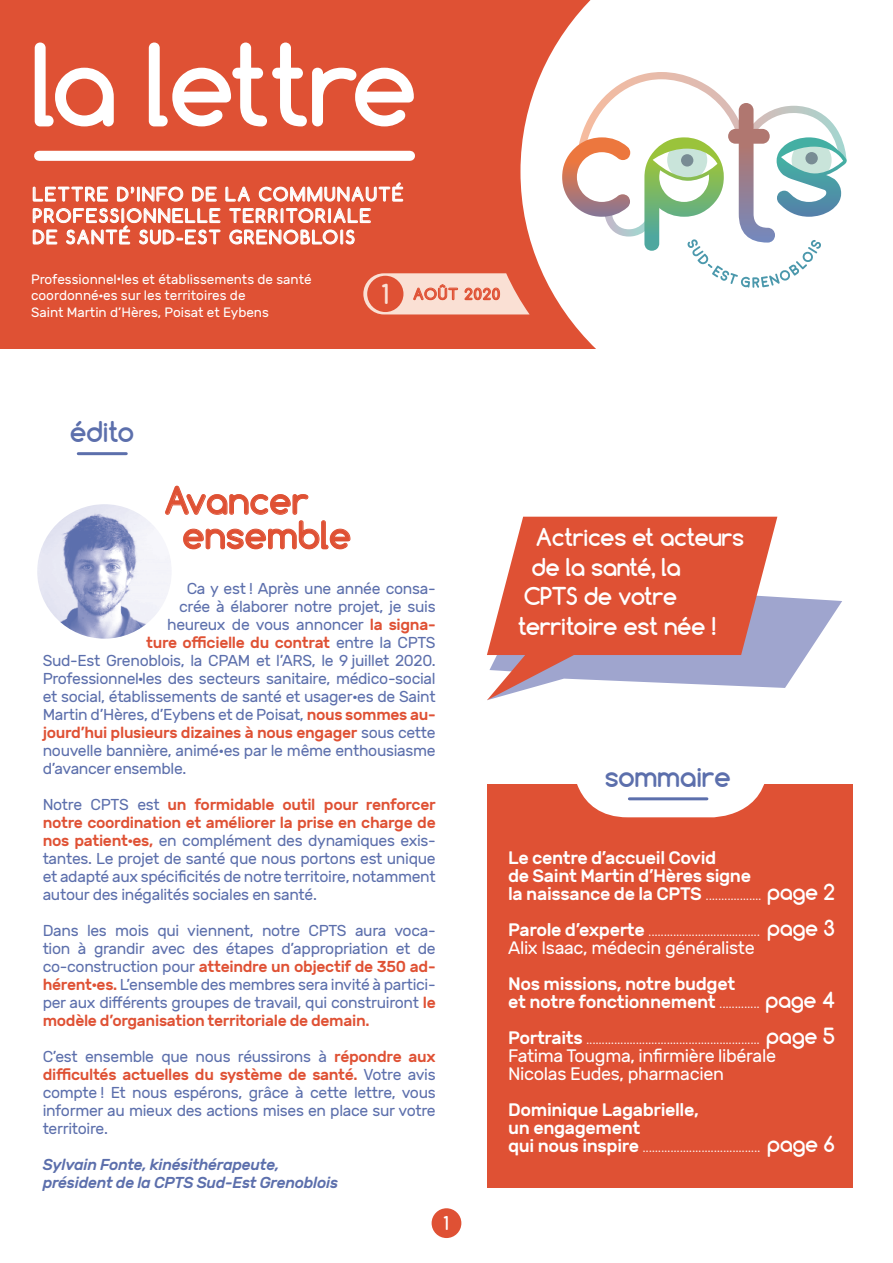
<style>
.page{position:relative;width:893px;height:1263px;background:#fff}
.page>*{position:absolute;margin:0;border:0;box-sizing:border-box;transform-origin:0 0}
.t1{font:700 107.4px "Comfortaa";letter-spacing:-.035em;color:#fff}
.t2{font:700 36px/34.5px "Comfortaa";color:#df5134}
.t3{font:700 27px "Comfortaa";letter-spacing:-.02em;color:#5c6fac}
.t4{font:700 23.25px "Comfortaa";letter-spacing:-.02em;color:#fff}
.t5{font:500 18px/18px "Rubik";letter-spacing:-.02em;color:#fff}
.t6{font:18px/18px "Rubik";letter-spacing:-.02em;color:#fff}
.t7{font:700 18px/21.5px "Comfortaa";letter-spacing:.09em;color:#fff}
.t8{font:15.75px/18px "Rubik";letter-spacing:-.02em;color:#5c6fac;text-align:justify}
.t9{font:500 15.75px "Rubik";letter-spacing:-.02em;color:#df5134}
.t10{font:italic 500 15.75px/18px "Rubik";letter-spacing:-.02em;color:#5c6fac}
.t11{font:700 14.85px "Comfortaa";letter-spacing:.07em;color:#df5134}
.t12{font:13.5px/16.2px "Rubik";color:#fff}
.t13{font:700 10.5px "Comfortaa";color:#fff}
.s1{font-size:25.95px;color:#fae0d4}
.s2{font-weight:500;color:#df5134}
.s3{font-weight:400;color:#5c6fac}
.s4{font-size:21px}
</style>
<div class="page">
<div style="left:0;top:0;width:893px;height:349px;background:#df5134"></div>
<hr style="left:78px;top:452px;width:48px;height:3px;background:#5c6fac">
<svg style="left:520px;top:0;width:373px;height:349px;background:#fbebe8"></svg>
<div style="left:487px;top:784px;width:366px;height:404px;background:#df5134"></div>
<svg style="left:562px;top:72px;width:285px;height:216px;background:#e4e7e2"></svg>
<div style="left:39px;top:151px;width:371px;height:10px;background:#fff"></div>
<svg style="left:33px;top:187px;width:75px;height:14px"></svg>
<svg style="left:117px;top:187px;width:66px;height:14px"></svg>
<svg style="left:192px;top:187px;width:24px;height:14px"></svg>
<svg style="left:226px;top:187px;width:24px;height:15px"></svg>
<svg style="left:259px;top:183px;width:144px;height:19px"></svg>
<svg style="left:230px;top:208px;width:141px;height:15px"></svg>
<svg style="left:33px;top:208px;width:187px;height:37px"></svg>
<svg style="left:230px;top:230px;width:124px;height:14px"></svg>
<svg style="left:363px;top:273px;width:167px;height:41px"></svg>
<img style="left:37px;top:504px;width:135px;height:135px;border-radius:67px">
<div style="left:573px;top:699px;width:195px;height:118px;background:#fff;border-radius:55px"></div>
<hr style="left:629px;top:797px;width:78px;height:3px;background:#5c6fac">
<svg style="left:165px;top:486px;width:185px;height:63px"></svg>
<svg style="left:777px;top:597px;width:65px;height:91px"></svg>
<svg style="left:487px;top:517px;width:290px;height:183px;background:#d9796c"></svg>
<div style="left:432px;top:1208px;width:29px;height:30px;background:#df5134;border-radius:50%"></div>
<h1 class="t1" style="left:31px;top:17px;width:388px">la lettre</h1>
<p class="t7" style="left:33px;top:183px;width:372px">LETTRE D’INFO DE LA COMMUNAUTÉ<br>PROFESSIONNELLE TERRITORIALE<br>DE SANTÉ SUD-EST GRENOBLOIS</p>
<p class="t11" style="left:382px;top:285px;width:120px"><span class="s1">1</span> AOÛT 2020</p>
<p class="t12" style="left:31px;top:272px;width:282px">Professionnel·les et établissements de santé coordonné·es sur les territoires de<br>Saint Martin d’Hères, Poisat et Eybens</p>
<h3 class="t3" style="left:70px;top:415px;width:66px">édito</h3>
<h2 class="t2" style="left:182px;top:483px;width:171px;text-indent:-18px">Avancer ensemble</h2>
<p class="t8" style="left:187px;top:580px;width:250px">Ca y est ! Après une année consa-</p>
<p class="t8" style="left:179px;top:598px;width:258px">crée à élaborer notre projet, je suis</p>
<p class="t8" style="left:167px;top:616px;width:270px">heureux de vous annoncer <span class="s2">la signa-</span></p>
<p class="t9" style="left:146px;top:634px;width:291px">ture officielle du contrat <span class="s3">entre la CPTS</span></p>
<p class="t8" style="left:43px;top:652px;width:394px">Sud-Est Grenoblois, la CPAM et l’ARS, le 9 juillet 2020.</p>
<p class="t8" style="left:43px;top:670px;width:395px">Professionnel·les des secteurs sanitaire, médico-social</p>
<p class="t8" style="left:43px;top:688px;width:394px">et social, établissements de santé et usager·es de Saint</p>
<p class="t8" style="left:43px;top:706px;width:394px">Martin d’Hères, d’Eybens et de Poisat, <span class="s2">nous sommes au-</span></p>
<p class="t9" style="left:43px;top:724px;width:395px">jourd’hui plusieurs dizaines à nous engager <span class="s3">sous cette</span></p>
<p class="t8" style="left:43px;top:742px;width:395px">nouvelle bannière, animé·es par le même enthousiasme</p>
<p class="t8" style="left:43px;top:760px;width:145px">d’avancer ensemble.</p>
<p class="t8" style="left:43px;top:796px;width:395px">Notre CPTS est <span class="s2">un formidable outil pour renforcer notre coordination et améliorer la prise en charge de nos patient·es,</span> en complément des dynamiques exis&shy;tantes. Le projet de santé que nous portons est unique et adapté aux spécificités de notre territoire, notamment autour des inégalités sociales en santé.</p>
<p class="t8" style="left:43px;top:922px;width:395px">Dans les mois qui viennent, notre CPTS aura voca&shy;tion à grandir avec des étapes d’appropriation et de co-construction pour <span class="s2">atteindre un objectif de 350 ad&shy;hérent·es.</span> L’ensemble des membres sera invité à partici&shy;per aux différents groupes de travail, qui construiront <span class="s2">le modèle d’organisation territoriale de demain.</span></p>
<p class="t8" style="left:43px;top:1048px;width:395px">C’est ensemble que nous réussirons à <span class="s2">répondre aux difficultés actuelles du système de santé.</span> Votre avis compte ! Et nous espérons, grâce à cette lettre, vous informer au mieux des actions mises en place sur votre territoire.</p>
<p class="t10" style="left:43px;top:1156px;width:297px">Sylvain Fonte, kinésithérapeute, président de la CPTS Sud-Est Grenoblois</p>
<p class="t7" style="left:443px;top:1212px;width:6px">1</p>
<h3 class="t4" style="left:536px;top:522px;width:210px">Actrices et acteurs</h3>
<h3 class="t4" style="left:531px;top:552px;width:151px">de la santé, la</h3>
<h3 class="t4" style="left:524px;top:582px;width:155px">CPTS de votre</h3>
<h3 class="t4" style="left:518px;top:611px;width:200px">territoire est née !</h3>
<h3 class="t3" style="left:605px;top:760px;width:128px">sommaire</h3>
<p class="t5" style="left:508px;top:849px;width:244px">Le centre d’accueil Covid<br>de Saint Martin d’Hères signe la naissance de la CPTS</p>
<p class="t5" style="left:508px;top:921px;width:138px">Parole d’experte</p>
<p class="t6" style="left:508px;top:939px;width:248px">Alix Isaac, médecin généraliste</p>
<p class="t5" style="left:508px;top:975px;width:229px">Nos missions, notre budget et notre fonctionnement</p>
<p class="t5" style="left:508px;top:1029px;width:76px">Portraits</p>
<p class="t6" style="left:508px;top:1047px;width:269px">Fatima Tougma, infirmière libérale<br>Nicolas Eudes, pharmacien</p>
<p class="t5" style="left:508px;top:1101px;width:192px">Dominique Lagabrielle, un engagement<br>qui nous inspire</p>
<p class="t13" style="left:706px;top:889px;width:130px">.................. <span class="s4">page 2</span></p>
<p class="t13" style="left:649px;top:925px;width:188px">.................................... <span class="s4">page 3</span></p>
<p class="t13" style="left:720px;top:997px;width:117px">............. <span class="s4">page 4</span></p>
<p class="t13" style="left:587px;top:1033px;width:250px">........................................................ <span class="s4">page 5</span></p>
<p class="t13" style="left:643px;top:1141px;width:193px">...................................... <span class="s4">page 6</span></p>
</div>
